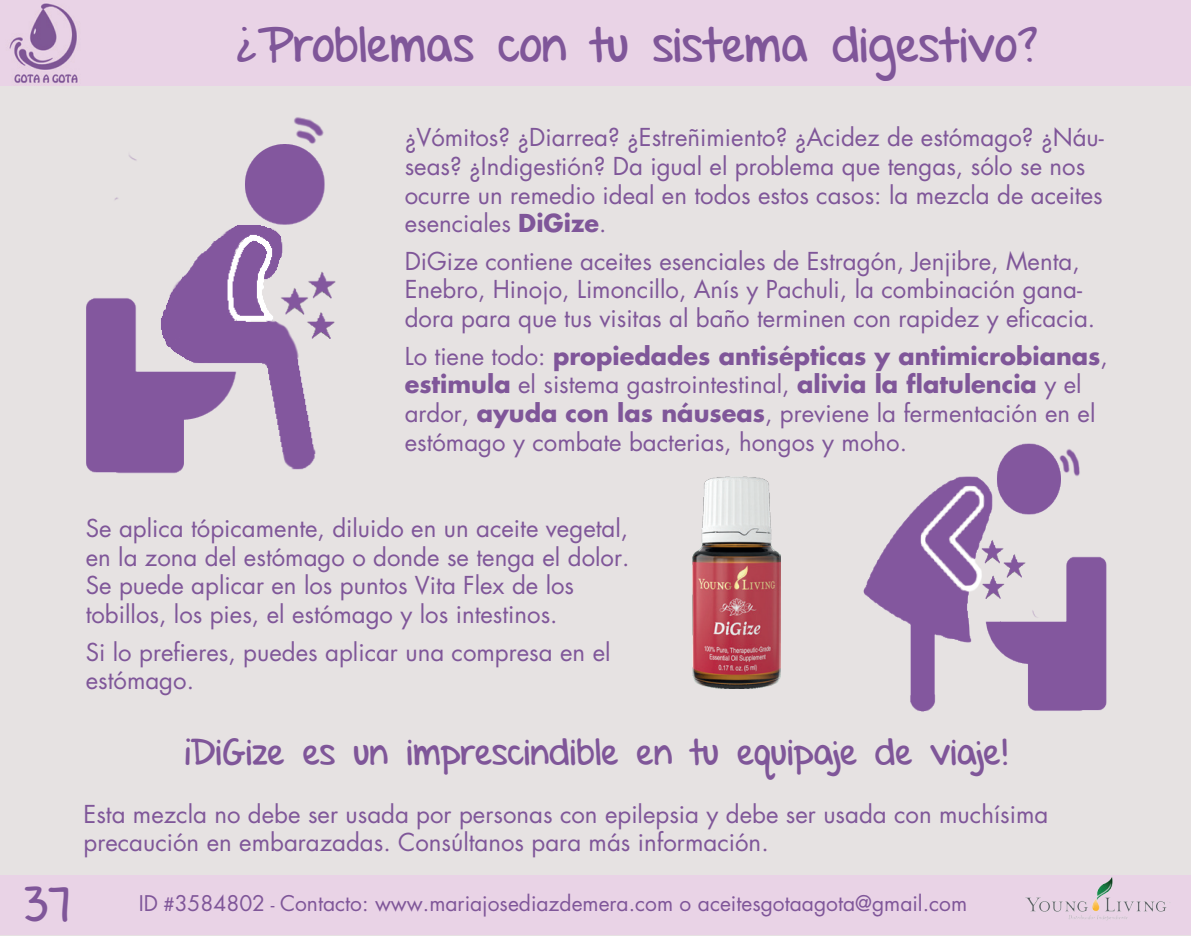
<style>
.page{position:relative;width:1191px;height:936px;background:#fff}
.page>*{position:absolute;margin:0;border:0;box-sizing:border-box;transform-origin:0 0}
.t1{font:48px "Set Firetothe Rain";color:#7f5699}
.t2{font:36px "Set Firetothe Rain";color:#7f5699}
.t3{font:24px/28.8px "Futura";color:#7f5699}
.t4{font:21px "Futura";color:#7f5699}
.s1{font-weight:700}
.s2{font-size:18px}
</style>
<div class="page">
<div style="left:0;top:85px;width:1191px;height:850px;background:#e6e2e2"></div>
<div style="left:0;top:875px;width:1191px;height:59px;background:#e9d3e6"></div>
<img style="left:0;top:0;width:89px;height:85px">
<img style="left:1025px;top:876px;width:145px;height:44px">
<img style="left:692px;top:476px;width:88px;height:212px">
<img style="left:834px;top:350px;width:323px;height:395px">
<img style="left:22px;top:63px;width:403px;height:449px">
<h1 class="t1" style="left:235px;top:17px;width:804px">¿Problemas con tu sistema digestivo?</h1>
<p class="t3" style="left:405px;top:122px;width:700px">¿Vómitos? ¿Diarrea? ¿Estreñimiento? ¿Acidez de estómago? ¿Náu&shy;seas? ¿Indigestión? Da igual el problema que tengas, sólo se nos ocurre un remedio ideal en todos estos casos: la mezcla de aceites esenciales <span class="s1">DiGize</span>.</p>
<p class="t3" style="left:405px;top:246px;width:692px">DiGize contiene aceites esenciales de Estragón, Jenjibre, Menta,<br>Enebro, Hinojo, Limoncillo, Anís y Pachuli, la combinación gana&shy;dora para que tus visitas al baño terminen con rapidez y eficacia.</p>
<p class="t3" style="left:405px;top:341px;width:705px">Lo tiene todo: <span class="s1">propiedades antisépticas y antimicrobianas</span>, <span class="s1">estimula</span> el sistema gastrointestinal, <span class="s1">alivia la flatulencia</span> y el ardor, <span class="s1">ayuda con las náuseas</span>, previene la fermentación en el estómago y combate bacterias, hongos y moho.</p>
<p class="t3" style="left:86px;top:513px;width:545px">Se aplica tópicamente, diluido en un aceite vegetal, en la zona del estómago o donde se tenga el dolor.<br>Se puede aplicar en los puntos Vita Flex de los tobillos, los pies, el estómago y los intestinos.</p>
<p class="t3" style="left:86px;top:637px;width:526px">Si lo prefieres, puedes aplicar una compresa en el estómago.</p>
<h1 class="t1" style="left:25px;top:876px;width:46px">37</h1>
<h2 class="t2" style="left:184px;top:731px;width:826px">¡DiGize es un imprescindible en tu equipaje de viaje!</h2>
<p class="t3" style="left:83px;top:799px;width:966px">Esta mezcla no debe ser usada por personas con epilepsia y debe ser usada con muchísima precaución en embarazadas. Consúltanos para más información.</p>
<p class="t4" style="left:139px;top:888px;width:830px">ID <span class="s2">#</span>3584802 <span class="s2">-</span> Contacto: www.mariajosediazdemera.com o aceitesgotaagota@gmail.com</p>
</div>
